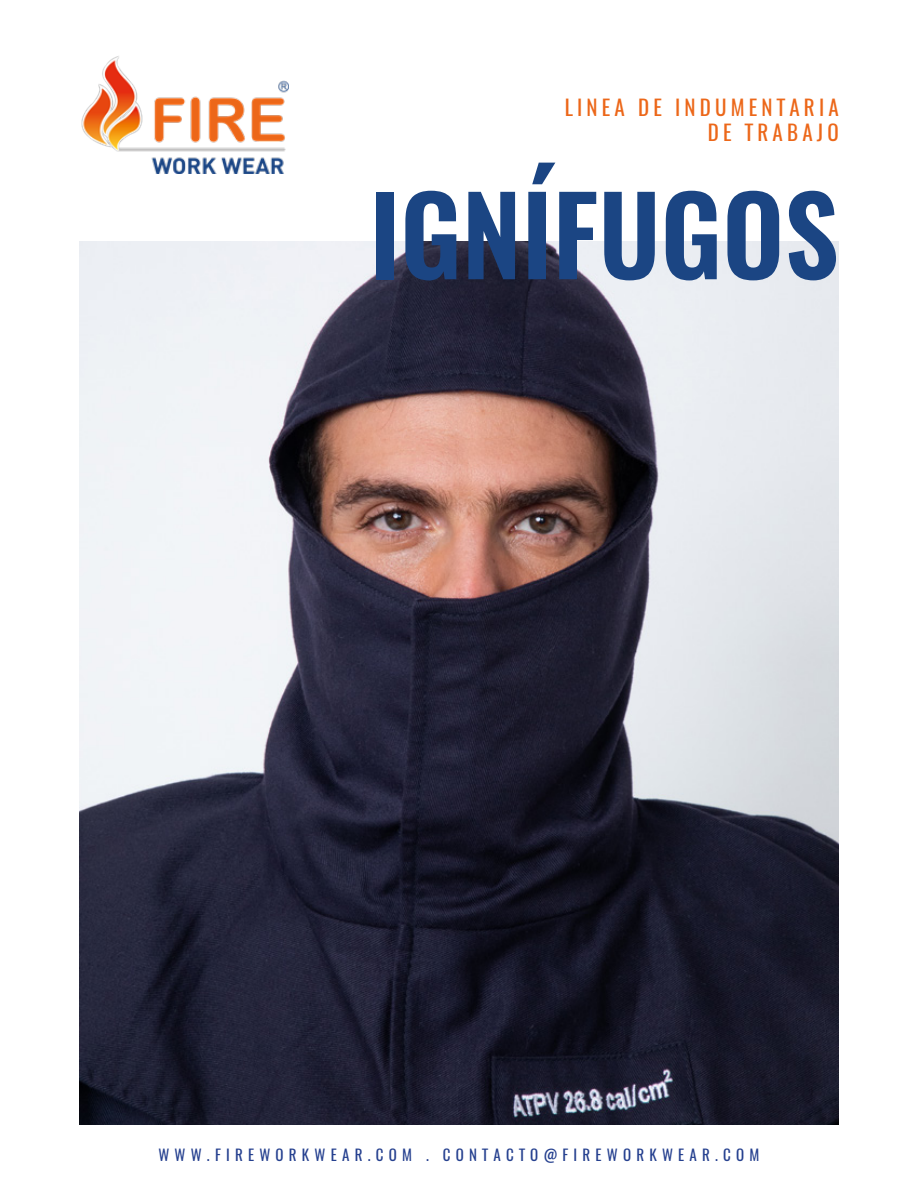
<style>
.page{position:relative;width:918px;height:1188px;background:#fff}
.page>*{position:absolute;margin:0;border:0;box-sizing:border-box;transform-origin:0 0}
.t1{font:600 108px "Oswald";color:#1b4583}
.t2{font:21px/25.2px "Oswald";letter-spacing:.2em;color:#ec6719;text-align:right}
.t3{font:15px "Oswald";letter-spacing:.35em;color:#25408f}
</style>
<div class="page">
<img style="left:79px;top:242px;width:760px;height:883px">
<img style="left:81px;top:56px;width:207px;height:117px">
<h2 class="t2" style="left:565px;top:95px;width:276px">LINEA DE INDUMENTARIA<br>DE TRABAJO</h2>
<h1 class="t1" style="left:369px;top:160px;width:471px">IGNÍFUGOS</h1>
<p class="t3" style="left:158px;top:1144px;width:603px">WWW.FIREWORKWEAR.COM . CONTACTO@FIREWORKWEAR.COM</p>
</div>
